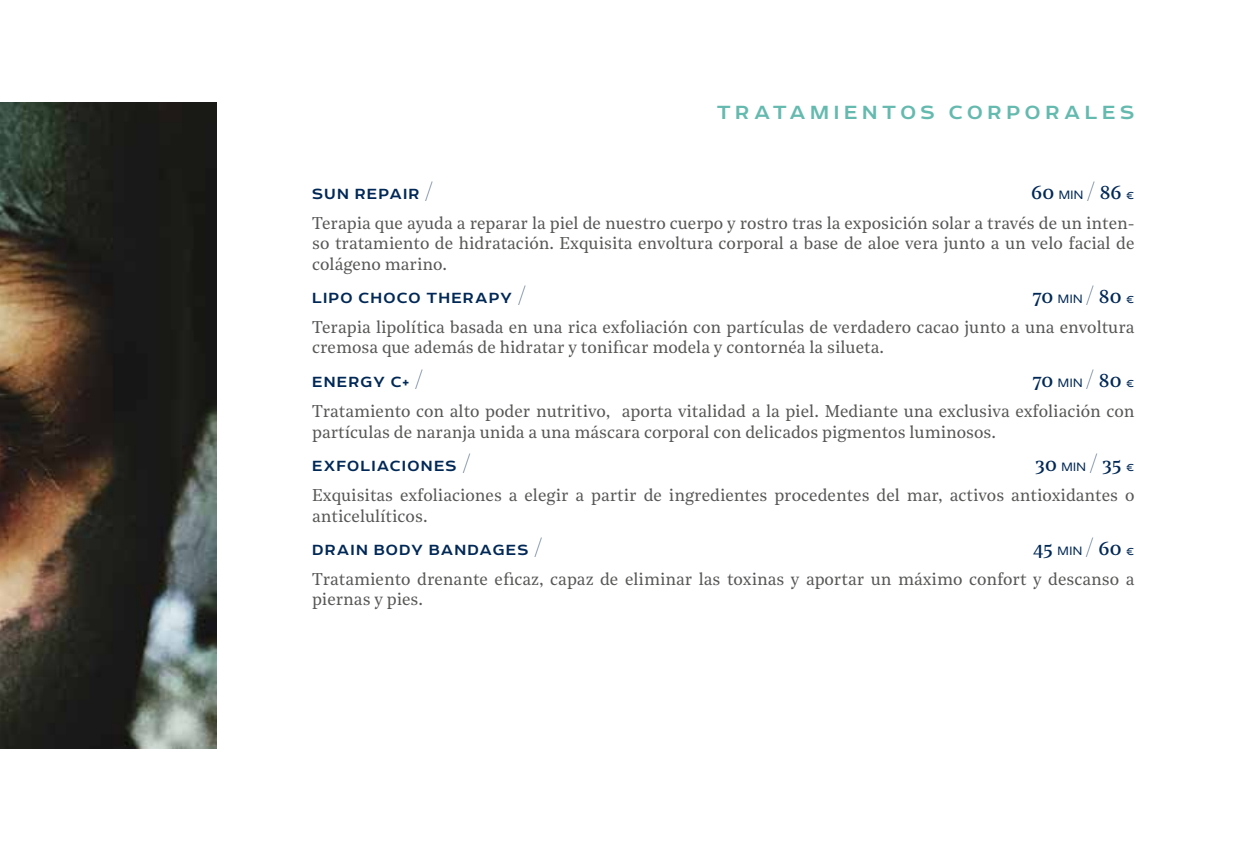
<style>
.page{position:relative;width:1248px;height:851px;background:#fff}
.page>*{position:absolute;margin:0;border:0;box-sizing:border-box;transform-origin:0 0}
.t1{font:500 22px "Echoes Sans";letter-spacing:.205em;color:#65baaf}
.t2{font:20px "Noe Text";letter-spacing:-.005em;color:#002856}
.t3{font:17px/20.4px "Noe Text";color:#575756}
.t4{font:500 17px "Echoes Sans";letter-spacing:.07em;color:#002856}
.s1{font-family:"Noe Display";font-weight:400;font-size:22px}
.s2{font-family:"Echoes Sans";font-weight:300;font-size:14px}
.s3{font-family:"Noe Display";font-size:22px}
</style>
<div class="page">
<img style="left:0;top:102px;width:216px;height:646px">
<p class="t1" style="left:716px;top:99px;width:419px">TRATAMIENTOS CORPORALES</p>
<p class="t4" style="left:312px;top:184px;width:123px">SUN REPAIR <span class="s1">/</span></p>
<p class="t2" style="left:1031px;top:177px;width:105px">60 <span class="s2">MIN</span> <span class="s3">/</span> 86 <span class="s2">€</span></p>
<p class="t3" style="left:312px;top:212px;width:824px;text-align:justify">Terapia que ayuda a reparar la piel de nuestro cuerpo y rostro tras la exposición solar a través de un inten&shy;so tratamiento de hidratación. Exquisita envoltura corporal a base de aloe vera junto a un velo facial de colágeno marino.</p>
<p class="t4" style="left:312px;top:288px;width:216px">LIPO CHOCO THERAPY <span class="s1">/</span></p>
<p class="t2" style="left:1032px;top:281px;width:104px">70 <span class="s2">MIN</span> <span class="s3">/</span> 80 <span class="s2">€</span></p>
<p class="t3" style="left:312px;top:316px;width:823px">Terapia lipolítica basada en una rica exfoliación con partículas de verdadero cacao junto a una envoltura cremosa que además de hidratar y tonificar modela y contornéa la silueta.</p>
<p class="t4" style="left:312px;top:372px;width:112px">ENERGY C+ <span class="s1">/</span></p>
<p class="t2" style="left:1032px;top:365px;width:104px">70 <span class="s2">MIN</span> <span class="s3">/</span> 80 <span class="s2">€</span></p>
<p class="t3" style="left:312px;top:400px;width:823px">Tratamiento con alto poder nutritivo, aporta vitalidad a la piel. Mediante una exclusiva exfoliación con partículas de naranja unida a una máscara corporal con delicados pigmentos luminosos.</p>
<p class="t4" style="left:312px;top:456px;width:160px">EXFOLIACIONES <span class="s1">/</span></p>
<p class="t2" style="left:1035px;top:449px;width:100px">30 <span class="s2">MIN</span> <span class="s3">/</span> 35 <span class="s2">€</span></p>
<p class="t3" style="left:312px;top:484px;width:823px">Exquisitas exfoliaciones a elegir a partir de ingredientes procedentes del mar, activos antioxidantes o anticelulíticos.</p>
<p class="t4" style="left:312px;top:540px;width:232px">DRAIN BODY BANDAGES <span class="s1">/</span></p>
<p class="t2" style="left:1033px;top:533px;width:103px">45 <span class="s2">MIN</span> <span class="s3">/</span> 60 <span class="s2">€</span></p>
<p class="t3" style="left:312px;top:567px;width:823px">Tratamiento drenante eficaz, capaz de eliminar las toxinas y aportar un máximo confort y descanso a piernas y pies.</p>
</div>
